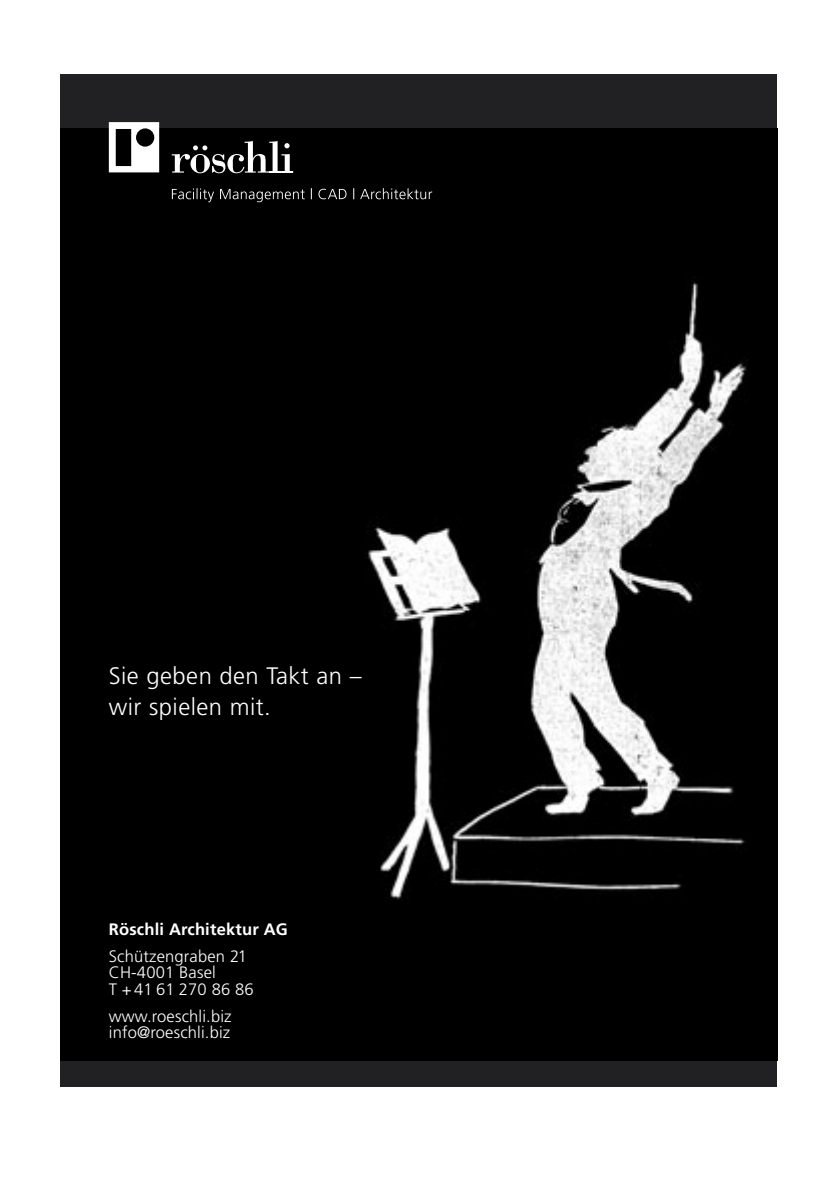
<style>
.page{position:relative;width:840px;height:1191px;background:#fff}
.page>*{position:absolute;margin:0;border:0;box-sizing:border-box;transform-origin:0 0}
.t1{font:300 23.8px/30.6px "Frutiger";letter-spacing:.02em;color:#fff}
.t2{font:300 16.6px/16.6px "Frutiger";letter-spacing:.01em;color:#fff}
.t3{font:700 16.6px/26.8px "Frutiger";letter-spacing:.01em;color:#fff}
.s1{font-weight:300}
</style>
<div class="page">
<div style="left:61px;top:74px;width:715px;height:1012px;background:#212124"></div>
<img style="left:61px;top:128px;width:715px;height:932px">
<svg style="left:172px;top:188px;width:260px;height:14px;background:#272727"></svg>
<svg style="left:172px;top:141px;width:121px;height:32px;background:#4b4b4b"></svg>
<svg style="left:109px;top:122px;width:50px;height:50px;background:#a9a9a9"></svg>
<p class="t1" style="left:109px;top:662px;width:254px">Sie geben den Takt an – wir spielen mit.</p>
<p class="t3" style="left:109px;top:916px;width:180px">Röschli Architektur AG<br><span class="s1">Schützengraben 21</span></p>
<p class="t2" style="left:109px;top:965px;width:146px">CH-4001 Basel<br>T + 41 61 270 86 86</p>
<p class="t2" style="left:109px;top:1008px;width:124px">www.roeschli.biz info@roeschli.biz</p>
</div>
